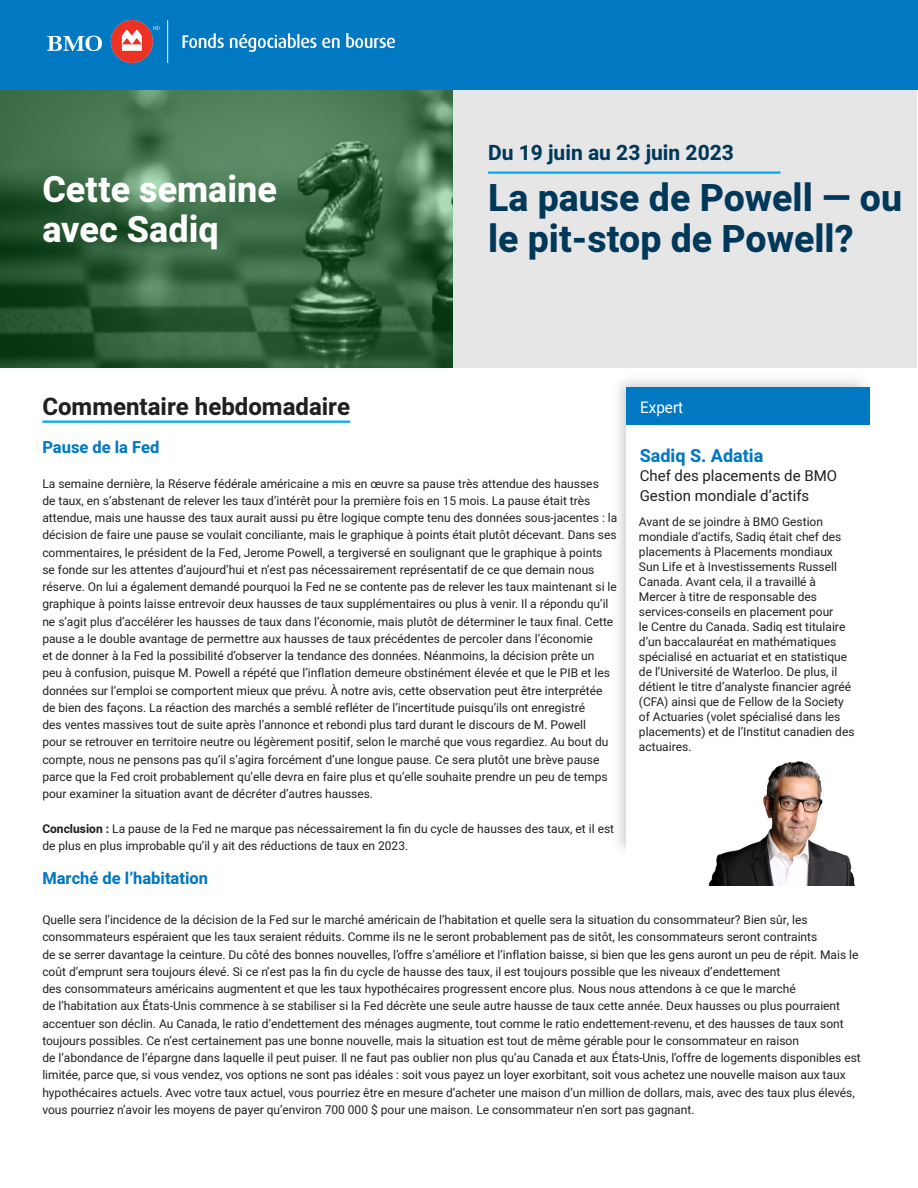
<style>
.page{position:relative;width:918px;height:1188px;background:#fff}
.page>*{position:absolute;margin:0;border:0;box-sizing:border-box;transform-origin:0 0}
.t1{font:800 37.5px/41.2px "Heebo";color:#003859}
.t2{font:800 36px "Heebo";color:#fff}
.Black_subhead{font:700 24px "Heebo";color:#231f20}
.t3{font:700 21px "Heebo";color:#003859}
.t4{font:700 18px "Heebo";color:#0078c2}
.blue_subhead{font:700 16.5px "Heebo";color:#0078c2}
.t5{font:15.9px "Heebo";color:#fff;scale:.96 1}
.t6{font:15px/19.5px "Heebo";color:#231f20}
.blue_subhead-2{font:12px/17.2px "Heebo";color:#231f20}
.s1{font-weight:700}
</style>
<div class="page">
<img style="left:0;top:90px;width:453px;height:278px">
<div style="left:453px;top:91px;width:464px;height:277px;background:#e6e6e6"></div>
<div style="left:0;top:0;width:918px;height:90px;background:#0078c2"></div>
<hr style="left:488px;top:171px;width:293px;height:3px;background:#00a8fa">
<img style="left:618px;top:380px;width:252px;height:15px">
<img style="left:869px;top:395px;width:1px;height:30px">
<div style="left:626px;top:388px;width:243px;height:37px;background:#0078c2"></div>
<hr style="left:42px;top:421px;width:308px;height:2px;background:#00a8fa">
<img style="left:708px;top:761px;width:147px;height:125px">
<img style="left:47px;top:20px;width:348px;height:43px">
<p class="t2" style="left:42px;top:164px;width:236px">Cette semaine</p>
<p class="t2" style="left:42px;top:205px;width:178px">avec Sadiq</p>
<p class="t3" style="left:488px;top:138px;width:247px">Du 19 juin au 23 juin 2023</p>
<p class="t1" style="left:488px;top:178px;width:416px">La pause de Powell — ou le pit-stop de Powell?</p>
<p class="Black_subhead" style="left:42px;top:390px;width:309px">Commentaire hebdomadaire</p>
<p class="blue_subhead" style="left:42px;top:436px;width:119px">Pause de la Fed</p>
<p class="blue_subhead-2" style="left:42px;top:475px;width:576px">La semaine dernière, la Réserve fédérale américaine a mis en œuvre sa pause très attendue des hausses<br>de taux, en s’abstenant de relever les taux d’intérêt pour la première fois en 15 mois. La pause était très attendue, mais une hausse des taux aurait aussi pu être logique compte tenu des données sous-jacentes : la décision de faire une pause se voulait conciliante, mais le graphique à points était plutôt décevant. Dans ses commentaires, le président de la Fed, Jerome Powell, a tergiversé en soulignant que le graphique à points se fonde sur les attentes d’aujourd’hui et n’est pas nécessairement représentatif de ce que demain nous réserve. On lui a également demandé pourquoi la Fed ne se contente pas de relever les taux maintenant si le graphique à points laisse entrevoir deux hausses de taux supplémentaires ou plus à venir. Il a répondu qu’il ne s’agit plus d’accélérer les hausses de taux dans l’économie, mais plutôt de déterminer le taux final. Cette pause a le double avantage de permettre aux hausses de taux précédentes de percoler dans l’économie<br>et de donner à la Fed la possibilité d’observer la tendance des données. Néanmoins, la décision prête un<br>peu à confusion, puisque M. Powell a répété que l’inflation demeure obstinément élevée et que le PIB et les données sur l’emploi se comportent mieux que prévu. À notre avis, cette observation peut être interprétée de bien des façons. La réaction des marchés a semblé refléter de l’incertitude puisqu’ils ont enregistré<br>des ventes massives tout de suite après l’annonce et rebondi plus tard durant le discours de M. Powell<br>pour se retrouver en territoire neutre ou légèrement positif, selon le marché que vous regardiez. Au bout du compte, nous ne pensons pas qu’il s’agira forcément d’une longue pause. Ce sera plutôt une brève pause parce que la Fed croit probablement qu’elle devra en faire plus et qu’elle souhaite prendre un peu de temps pour examiner la situation avant de décréter d’autres hausses.</p>
<p class="blue_subhead-2" style="left:42px;top:820px;width:573px"><span class="s1">Conclusion :</span> La pause de la Fed ne marque pas nécessairement la fin du cycle de hausses des taux, et il est de plus en plus improbable qu’il y ait des réductions de taux en 2023.</p>
<p class="blue_subhead" style="left:42px;top:867px;width:167px">Marché de l’habitation</p>
<p class="blue_subhead-2" style="left:42px;top:911px;width:820px">Quelle sera l’incidence de la décision de la Fed sur le marché américain de l’habitation et quelle sera la situation du consommateur? Bien sûr, les consommateurs espéraient que les taux seraient réduits. Comme ils ne le seront probablement pas de sitôt, les consommateurs seront contraints<br>de se serrer davantage la ceinture. Du côté des bonnes nouvelles, l’offre s’améliore et l’inflation baisse, si bien que les gens auront un peu de répit. Mais le coût d’emprunt sera toujours élevé. Si ce n’est pas la fin du cycle de hausse des taux, il est toujours possible que les niveaux d’endettement<br>des consommateurs américains augmentent et que les taux hypothécaires progressent encore plus. Nous nous attendons à ce que le marché<br>de l’habitation aux États-Unis commence à se stabiliser si la Fed décrète une seule autre hausse de taux cette année. Deux hausses ou plus pourraient accentuer son déclin. Au Canada, le ratio d’endettement des ménages augmente, tout comme le ratio endettement-revenu, et des hausses de taux sont toujours possibles. Ce n’est certainement pas une bonne nouvelle, mais la situation est tout de même gérable pour le consommateur en raison<br>de l’abondance de l’épargne dans laquelle il peut puiser. Il ne faut pas oublier non plus qu’au Canada et aux États-Unis, l’offre de logements disponibles est limitée, parce que, si vous vendez, vos options ne sont pas idéales : soit vous payez un loyer exorbitant, soit vous achetez une nouvelle maison aux taux hypothécaires actuels. Avec votre taux actuel, vous pourriez être en mesure d’acheter une maison d’un million de dollars, mais, avec des taux plus élevés, vous pourriez n’avoir les moyens de payer qu’environ 700 000 $ pour une maison. Le consommateur n’en sort pas gagnant.</p>
<h3 class="t5" style="left:640px;top:396px;width:46px">Expert</h3>
<p class="t4" style="left:640px;top:443px;width:125px">Sadiq S. Adatia</p>
<p class="t6" style="left:640px;top:466px;width:199px">Chef des placements de BMO<br>Gestion mondiale d’actifs</p>
<p class="blue_subhead-2" style="left:639px;top:514px;width:217px;line-height:15px">Avant de se joindre à BMO Gestion mondiale d’actifs, Sadiq était chef des placements à Placements mondiaux Sun Life et à Investissements Russell Canada. Avant cela, il a travaillé à Mercer à titre de responsable des services-conseils en placement pour<br>le Centre du Canada. Sadiq est titulaire d’un baccalauréat en mathématiques spécialisé en actuariat et en statistique de l’Université de Waterloo. De plus, il détient le titre d’analyste financier agréé (CFA) ainsi que de Fellow de la Society of Actuaries (volet spécialisé dans les placements) et de l’Institut canadien des actuaires.</p>
</div>
